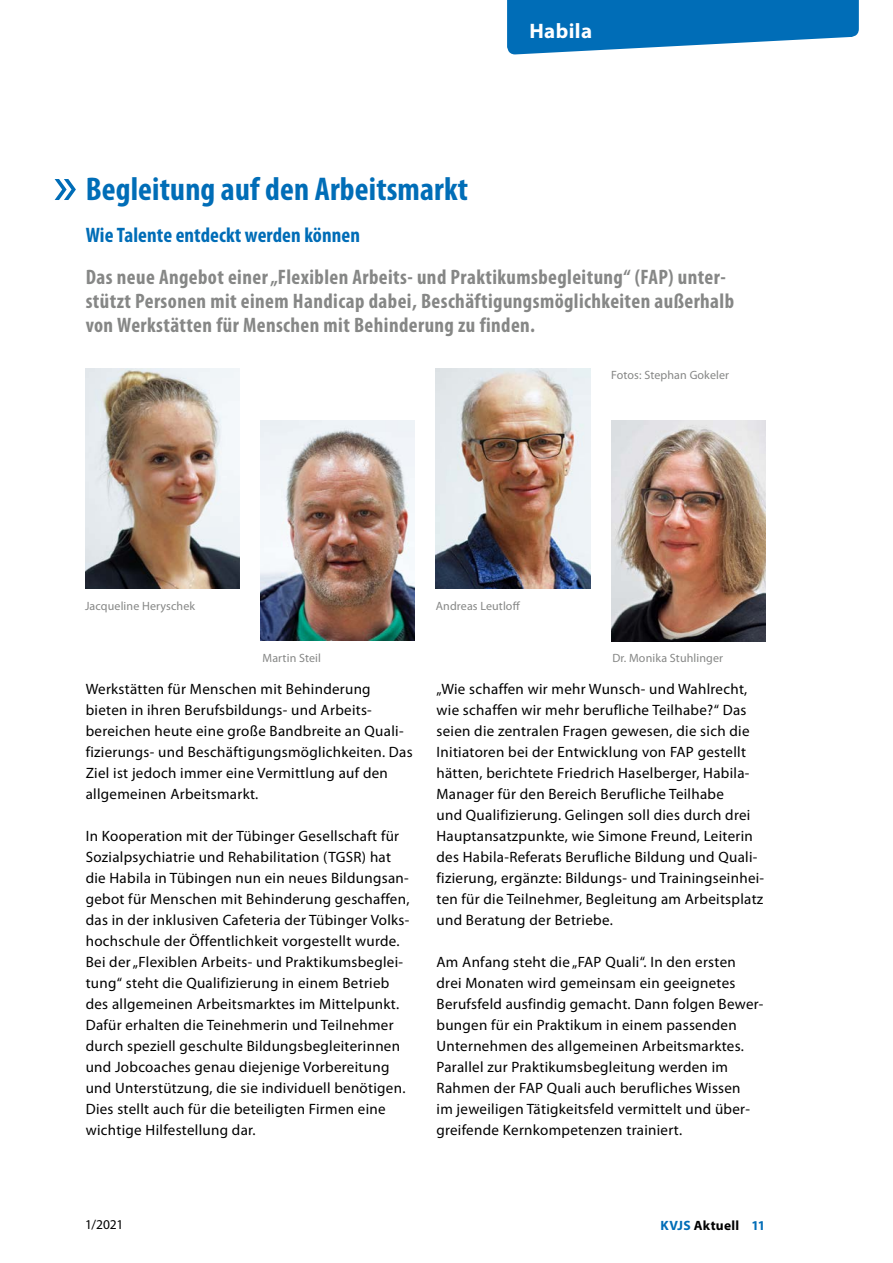
<style>
.page{position:relative;width:893px;height:1263px;background:#fff}
.page>*{position:absolute;margin:0;border:0;box-sizing:border-box;transform-origin:0 0}
.Inhalt_H3_Headline{font:700 condensed 33px "Myriad Pro";letter-spacing:.005em;color:#006db7}
.Inhalt_P_Teaser{font:700 condensed 21px/24px "Myriad Pro";letter-spacing:.02em;color:#868786}
.Inhalt_H4_Subhead{font:700 condensed 21px "Myriad Pro";letter-spacing:.005em;color:#006db7}
.t1{font:700 21px "Myriad Pro";letter-spacing:.02em;color:#fff}
.Inhalt_P_Copytext{font:15px/21px "Myriad Pro";letter-spacing:.02em;color:#000}
.t2{font:700 13.5px "Myriad Pro";letter-spacing:.02em;color:#000}
.t3{font:13.5px "Myriad Pro";color:#000}
.t4{font:12px "Myriad Pro";letter-spacing:.01em;color:#868786}
.s1{color:#006db7}
</style>
<div class="page">
<svg style="left:507px;top:0;width:352px;height:54px;background:#2783c2"></svg>
<svg style="left:55px;top:179px;width:21px;height:21px"></svg>
<img style="left:611px;top:421px;width:154px;height:220px">
<img style="left:436px;top:368px;width:154px;height:220px">
<img style="left:260px;top:421px;width:155px;height:220px">
<img style="left:85px;top:368px;width:154px;height:220px">
<h2 class="t1" style="left:529px;top:17px;width:64px">Habila</h2>
<h3 class="Inhalt_H3_Headline" style="left:86px;top:169px;width:384px">Begleitung auf den Arbeitsmarkt</h3>
<h4 class="Inhalt_H4_Subhead" style="left:86px;top:222px;width:276px">Wie Talente entdeckt werden können</h4>
<p class="Inhalt_P_Teaser" style="left:86px;top:265px;width:650px">Das neue Angebot einer „Flexiblen Arbeits- und Praktikumsbegleitung“ (FAP) unter&shy;stützt Personen mit einem Handicap dabei, Beschäftigungsmöglichkeiten außerhalb von Werkstätten für Menschen mit Behinderung zu finden.</p>
<p class="t4" style="left:85px;top:598px;width:112px">Jacqueline Heryschek</p>
<p class="t4" style="left:436px;top:598px;width:86px">Andreas Leutloff</p>
<p class="t4" style="left:611px;top:367px;width:119px">Fotos: Stephan Gokeler</p>
<p class="t4" style="left:263px;top:651px;width:60px">Martin Steil</p>
<p class="t4" style="left:612px;top:651px;width:112px">Dr. Monika Stuhlinger</p>
<p class="Inhalt_P_Copytext" style="left:86px;top:678px;width:328px">Werkstätten für Menschen mit Behinderung bieten in ihren Berufsbildungs- und Arbeits&shy;bereichen heute eine große Bandbreite an Quali&shy;fizierungs- und Beschäftigungsmöglichkeiten. Das Ziel ist jedoch immer eine Vermittlung auf den allgemeinen Arbeitsmarkt.</p>
<p class="Inhalt_P_Copytext" style="left:86px;top:825px;width:325px">In Kooperation mit der Tübinger Gesellschaft für Sozialpsychiatrie und Rehabilitation (TGSR) hat die Habila in Tübingen nun ein neues Bildungsan&shy;gebot für Menschen mit Behinderung geschaffen, das in der inklusiven Cafeteria der Tübinger Volks&shy;hochschule der Öffentlichkeit vorgestellt wurde.<br>Bei der „Flexiblen Arbeits- und Praktikumsbeglei&shy;tung“ steht die Qualifizierung in einem Betrieb des allgemeinen Arbeitsmarktes im Mittelpunkt.<br>Dafür erhalten die Teinehmerin und Teilnehmer durch speziell geschulte Bildungsbegleiterinnen und Jobcoaches genau diejenige Vorbereitung und Unterstützung, die sie individuell benötigen.<br>Dies stellt auch für die beteiligten Firmen eine wichtige Hilfestellung dar.</p>
<p class="Inhalt_P_Copytext" style="left:436px;top:678px;width:329px">„Wie schaffen wir mehr Wunsch- und Wahlrecht, wie schaffen wir mehr berufliche Teilhabe?“ Das seien die zentralen Fragen gewesen, die sich die Initiatoren bei der Entwicklung von FAP gestellt hätten, berichtete Friedrich Haselberger, Habila-Manager für den Bereich Berufliche Teilhabe<br>und Qualifizierung. Gelingen soll dies durch drei Hauptansatzpunkte, wie Simone Freund, Leiterin des Habila-Referats Berufliche Bildung und Quali&shy;fizierung, ergänzte: Bildungs- und Trainingseinhei&shy;ten für die Teilnehmer, Begleitung am Arbeitsplatz und Beratung der Betriebe.</p>
<p class="Inhalt_P_Copytext" style="left:436px;top:951px;width:329px">Am Anfang steht die „FAP Quali“. In den ersten drei Monaten wird gemeinsam ein geeignetes Berufsfeld ausfindig gemacht. Dann folgen Bewer&shy;bungen für ein Praktikum in einem passenden Unternehmen des allgemeinen Arbeitsmarktes.<br>Parallel zur Praktikumsbegleitung werden im Rahmen der FAP Quali auch berufliches Wissen<br>im jeweiligen Tätigkeitsfeld vermittelt und über&shy;greifende Kernkompetenzen trainiert.</p>
<p class="t3" style="left:85px;top:1216px;width:40px">1/2021</p>
<p class="t2" style="left:660px;top:1216px;width:106px"><span class="s1">KVJS</span> Aktuell <span class="s1">11</span></p>
</div>
